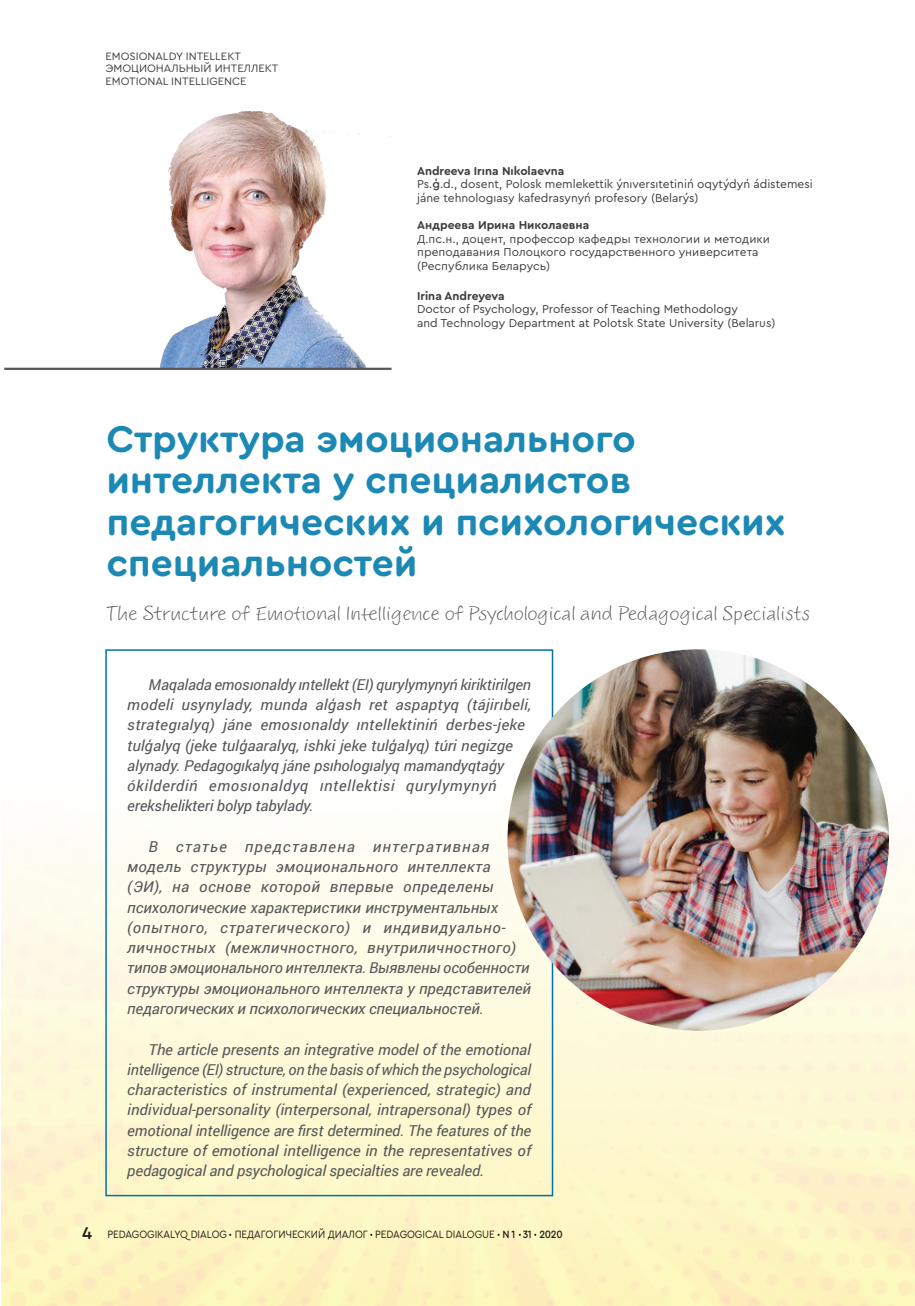
<style>
.page{position:relative;width:915px;height:1306px;background:#fff}
.page>*{position:absolute;margin:0;border:0;box-sizing:border-box;transform-origin:0 0}
.t1{font:700 39px/41.5px "Cera Round Pro";letter-spacing:-.005em;color:#1c89b5}
.t2{font:21.45px "ALS Scripticus";letter-spacing:-.005em;color:#57585a}
.t3{font:italic 15px/20.2px "Roboto";letter-spacing:-.005em;color:#57585a;text-align:justify;scale:1.04 1}
.t4{font:italic 15px/20.2px "Roboto";letter-spacing:-.005em;color:#57585a;scale:1.05 1}
.t5{font:italic 15px/20.2px "Roboto";letter-spacing:-.005em;color:#57585a}
.t6{font:12px/13.5px "Cera Round Pro";color:#3e3e3f}
.t7{font:700 12px "Cera Round Pro";color:#3e3e3f}
.t8{font:11.25px/12.8px "Cera Round Pro";color:#3e3e3f;text-align:right}
.t9{font:11.1px "Cera Round Pro";letter-spacing:-.005em;color:#231f20;scale:.91 1}
.s1{font-weight:700}
.s2{font-weight:500}
.s3{font-weight:500;font-size:18px}
</style>
<div class="page">
<img style="left:1px;top:771px;width:913px;height:534px">
<img style="left:123px;top:111px;width:269px;height:258px">
<div style="left:105px;top:649px;width:448px;height:547px;border:2px solid #0071ad"></div>
<hr style="left:4px;top:368px;width:387px;height:2px;background:#57585a">
<img style="left:507px;top:649px;width:381px;height:381px;border-radius:191px">
<p class="t8" style="left:105px;top:49px;width:58px">EMOSIONALDY</p>
<p class="t8" style="left:186px;top:49px;width:25px">I NTELLEK</p>
<p class="t8" style="left:105px;top:49px;width:140px">T<br>ЭМОЦИОНАЛ ЬНЫЙ И НТЕЛЛЕК</p>
<p class="t8" style="left:272px;top:62px;width:8px">Т</p>
<p class="t8" style="left:105px;top:74px;width:90px">EMOTIONAL INTELLIGE</p>
<p class="t8" style="left:224px;top:74px;width:16px">NCE</p>
<p class="t6" style="left:417px;top:163px;width:397px"><span class="s1">Andreeva Irına Nıkolaevna<br></span>Ps.<span class="s2">ģ</span>.d., dosent, Polosk memlekettik ýnıversıtetiniń oqytýdyń ádistemesi jáne tehnologıasy kafedrasynyń profesory (Belarýs)</p>
<p class="t7" style="left:417px;top:217px;width:174px">Андреева Ирина Николаевна</p>
<p class="t6" style="left:417px;top:231px;width:354px">Д.пс.н., доцент, профессор кафедры технологии и методики преподавания Полоцкого государственного университета (Республика Беларусь)</p>
<p class="t7" style="left:417px;top:287px;width:89px">Irina Andreyeva</p>
<p class="t6" style="left:417px;top:302px;width:359px">Doctor of Psychology, Professor of Teaching Methodology<br>and Technology Department at Polotsk State University (Belarus)</p>
<h1 class="t1" style="left:106px;top:415px;width:680px">Структура эмоционального интеллекта у специалистов педагогических и психологических специальностей</h1>
<h2 class="t2" style="left:106px;top:597px;width:705px">The Structure of Emotional Intelligence of Psychological and Pedagogical Specialists</h2>
<p class="t5" style="left:127px;top:673px;width:405px;text-indent:21px">Maqalada emosıonaldy ıntellekt (EI) qurylymynyń kiriktirilgen modeli usynylady, munda alģash ret aspaptyq (tájirıbeli, strategıalyq) jáne emosıonaldy ıntellektiniń derbes-jeke tulģalyq (jeke tulģaaralyq, ishki jeke tulģalyq) túri negizge alynady. Pedagogıkalyq jáne psıhologıalyq mamandyqtaģy ókilderdiń emosıonaldyq ıntellektisi qurylymynyń erekshelikteri bolyp tabylady.</p>
<p class="t4" style="left:127px;top:835px;width:386px;text-indent:21px">В статье представлена интегративная модель структуры эмоционального интеллекта<br>(ЭИ), на основе которой впервые определены психологические характеристики инструментальных (опытного, стратегического) и индивидуально&shy;личностных (межличностного, внутриличностного) типов эмоционального интеллекта. Выявлены особенности структуры эмоционального интеллекта у представителей педагогических и психологических специальностей.</p>
<p class="t3" style="left:127px;top:1038px;width:390px;text-indent:21px">The article presents an integrative model of the emotional intelligence (EI) structure, on the basis of which the psychological characteristics of instrumental (experienced, strategic) and individual-personality (interpersonal, intrapersonal) types of emotional intelligence are first determined. The features of the structure of emotional intelligence in the representatives of pedagogical and psychological specialties are revealed.</p>
<p class="t9" style="left:82px;top:1226px;width:529px"><span class="s3">4</span> Pedagogıkalyq dıalog Педагогический диалог Pedagogical dialogue <span class="s2">N 1 31 2020</span></p>
</div>
